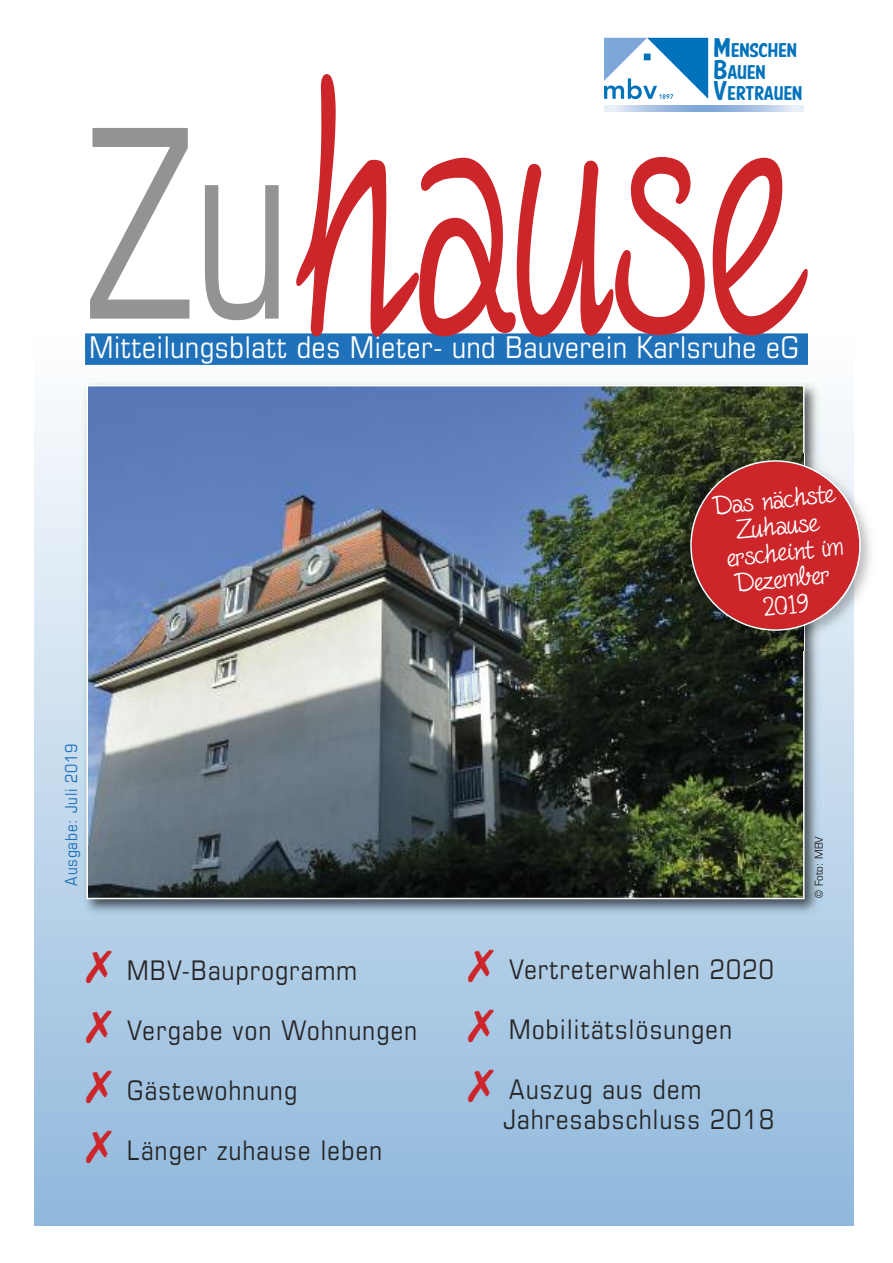
<style>
.page{position:relative;width:893px;height:1263px;background:#fff}
.page>*{position:absolute;margin:0;border:0;box-sizing:border-box;transform-origin:0 0}
.t1{font:408.45px "Fineliner Script";color:#cc262b;scale:.7 1}
.t2{font:254.25px "Eurostile";color:#939393;scale:.67 1}
.t3{font:condensed 30px "Eurostile";letter-spacing:.025em;color:#fff}
.t4{font:30px/26.5px "Fineliner Script";color:#fff;text-align:center;scale:1.07 1}
.t5{font:condensed 27px/30px "Eurostile";letter-spacing:.05em;color:#272627}
.t6{font:19.95px/21.8px "American Purpose Casual 01+BMYQCL";letter-spacing:-.005em;color:#0072bc}
.t7{font:condensed 16.5px "Eurostile";letter-spacing:.05em;color:#1f71b9}
.t8{font:10.5px "Eurostile";color:#272627;scale:.95 1}
.s1{font-size:27.3px}
.s2{color:#cc262b}
</style>
<div class="page">
<div style="left:34px;top:335px;width:820px;height:890px;background:linear-gradient(to bottom,#fefeff,#90b8dc)"></div>
<img style="left:80px;top:378px;width:744px;height:540px">
<img style="left:90px;top:388px;width:712px;height:508px">
<div style="left:85px;top:333px;width:723px;height:32px;background:#1f71b9"></div>
<img style="left:684px;top:454px;width:187px;height:196px">
<svg style="left:690px;top:460px;width:171px;height:171px;background:#bb4042"></svg>
<svg style="left:604px;top:37px;width:200px;height:75px"></svg>
<svg style="left:604px;top:106px;width:199px;height:6px"></svg>
<p class="t6" style="left:713px;top:40px;width:90px"><span class="s1">M</span>ENSCHEN<br><span class="s1">B</span>AUEN<br><span class="s1">V</span>ERTRAUEN</p>
<h1 class="t1" style="left:296px;top:-6px;width:715px">hause</h1>
<h2 class="t2" style="left:86px;top:128px;width:307px">Zu</h2>
<p class="t3" style="left:89px;top:336px;width:711px">Mitteilungsblatt des Mieter- und Bauverein Karlsruhe eG</p>
<p class="t7" style="left:65px;top:886px;width:144px;rotate:-90deg">Ausgabe: Juli 2019</p>
<p class="t5" style="left:86px;top:958px;width:272px"><span class="s2">✗</span> MBV-Bauprogramm</p>
<p class="t5" style="left:86px;top:1018px;width:332px"><span class="s2">✗</span> Vergabe von Wohnungen</p>
<p class="t5" style="left:86px;top:1078px;width:212px"><span class="s2">✗</span> Gästewohnung</p>
<p class="t5" style="left:86px;top:1138px;width:297px"><span class="s2">✗</span> Länger zuhause leben</p>
<p class="t4" style="left:713px;top:493px;width:116px;rotate:-6deg">Das nächste<br>Zuhause erscheint im<br>Dezember<br>2019</p>
<p class="t5" style="left:468px;top:957px;width:307px"><span class="s2">✗</span> Vertreterwahlen 2020</p>
<p class="t5" style="left:468px;top:1017px;width:265px"><span class="s2">✗</span> Mobilitätslösungen</p>
<p class="t5" style="left:503px;top:1077px;width:272px;text-indent:-35px"><span class="s2">✗</span> Auszug aus dem<br>Jahresabschluss 2018</p>
<p class="t8" style="left:815px;top:898px;width:66px;rotate:-90deg">© Foto: MBV</p>
</div>
